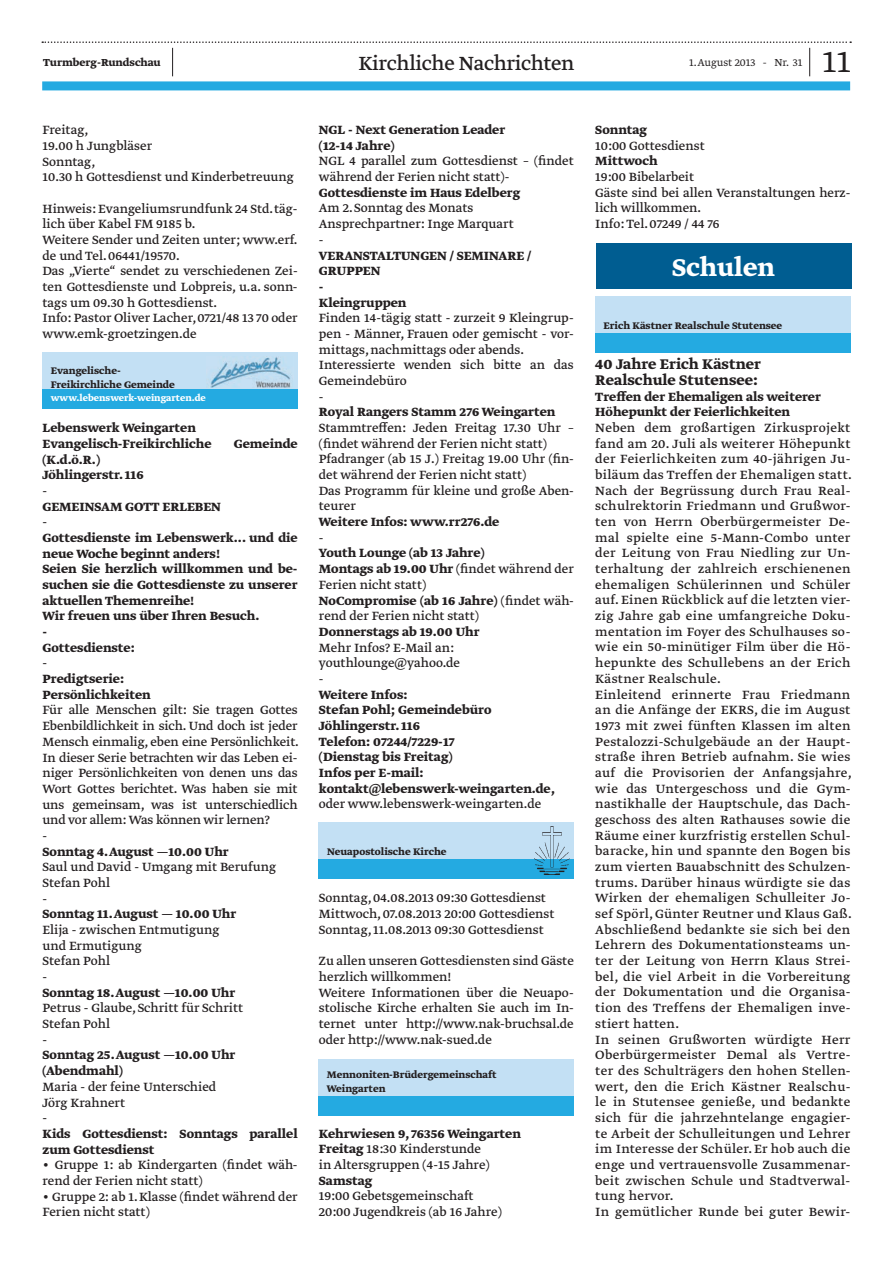
<style>
.page{position:relative;width:893px;height:1263px;background:#fff}
.page>*{position:absolute;margin:0;border:0;box-sizing:border-box;transform-origin:0 0}
.t1{font:300 36px "Greta Text Std";color:#231f20}
.t2{font:28.65px "Greta Text Std Bold Min";color:#fff}
.t3{font:22.5px "Greta Text Std";letter-spacing:-.015em;color:#231f20}
.t4{font:16.5px/15.8px "Greta Text Std Bold Min";color:#231f20}
.t5{font:14.1px/15.8px "Greta Text Std";color:#231f20}
.t6{font:14.1px/15.8px "Greta Text Std";letter-spacing:.02em;color:#231f20}
.t7{font:700 14.1px/15.8px "Greta Text Std";color:#231f20}
.t8{font:700 12px "Greta Text Std";color:#231f20}
.t9{font:300 12px "Greta Text Std";color:#231f20}
.t10{font:700 11.25px/13.5px "Greta Text Std";color:#231f20}
.t11{font:700 10.5px "Greta Text Std";color:#fff}
.s1{font-weight:700}
</style>
<div class="page">
<div style="left:42px;top:81px;width:808px;height:9px;background:#24aae1"></div>
<svg style="left:42px;top:41px;width:809px;height:35px"></svg>
<div style="left:43px;top:352px;width:255px;height:57px;background:#c3e0f4"></div>
<div style="left:43px;top:389px;width:255px;height:20px;background:#24aae1"></div>
<img style="left:208px;top:356px;width:83px;height:32px">
<div style="left:319px;top:822px;width:255px;height:57px;background:#c3e0f4"></div>
<div style="left:319px;top:859px;width:255px;height:20px;background:#24aae1"></div>
<img style="left:535px;top:826px;width:35px;height:49px">
<div style="left:319px;top:1059px;width:255px;height:57px;background:#c3e0f4"></div>
<div style="left:319px;top:1096px;width:255px;height:20px;background:#24aae1"></div>
<div style="left:596px;top:243px;width:255px;height:45px;background:#005d91"></div>
<div style="left:595px;top:296px;width:255px;height:57px;background:#c3e0f4"></div>
<div style="left:595px;top:333px;width:255px;height:20px;background:#24aae1"></div>
<p class="t8" style="left:43px;top:58px;width:119px">Turmberg-Rundschau</p>
<h3 class="t3" style="left:358px;top:54px;width:218px">Kirchliche Nachrichten</h3>
<p class="t9" style="left:689px;top:56px;width:115px">1. August 2013 - Nr. 31</p>
<h1 class="t1" style="left:822px;top:41px;width:30px">11</h1>
<p class="t5" style="left:43px;top:123px;width:253px">Freitag,<br>19.00 h Jungbläser<br>Sonntag,<br>10.30 h Gottesdienst und Kinderbetreuung</p>
<p class="t5" style="left:43px;top:201px;width:257px">Hinweis: Evangeliumsrundfunk 24 Std. täg&shy;lich ü ber Kabel FM 9185 b.<br>Weitere Sender und Zeiten unter; www.erf. de und Tel. 06441/19570.<br>Das „Vierte“ sendet zu verschiedenen Zei&shy;ten Gottesdienste und Lobpreis, u.a. sonn&shy;tags um 09.30 h Gottesdienst.<br>Info: Pastor Oliver Lacher, 0721/48 13 70 oder www.emk-groetzingen.de</p>
<p class="t10" style="left:51px;top:365px;width:126px">Evangelische-<br>Freikirchliche Gemeinde</p>
<p class="t11" style="left:51px;top:394px;width:157px">www.lebenswerk-weingarten.de</p>
<p class="t7" style="left:43px;top:421px;width:171px">Lebenswerk Weingarten<br>Evangelisch-Freikirchliche</p>
<p class="t7" style="left:234px;top:436px;width:65px">Gemeinde</p>
<p class="t7" style="left:43px;top:452px;width:103px">(K.d.ö.R.)<br>Jöhlingerstr. 116</p>
<p class="t5" style="left:43px;top:483px;width:6px">-</p>
<p class="t7" style="left:43px;top:499px;width:180px">GEMEINSAM GOTT ERLEBEN</p>
<p class="t5" style="left:43px;top:515px;width:6px">-</p>
<p class="t7" style="left:43px;top:531px;width:257px">Gottesdienste im Lebenswerk... und die neue Woche beginnt anders!<br>Seien Sie herzlich willkommen und be&shy;suchen sie die Gottesdienste zu unserer aktuellen Themenreihe!<br>Wir freuen uns ü ber Ihren Besuch.<br>-<br>Gottesdienste:</p>
<p class="t5" style="left:43px;top:656px;width:6px">-</p>
<p class="t7" style="left:43px;top:672px;width:110px">Predigtserie:<br>Persönlichkeiten</p>
<p class="t5" style="left:43px;top:703px;width:258px">Fü r alle Menschen gilt: Sie tragen Gottes Ebenbildlichkeit in sich. Und doch ist jeder Mensch einmalig, eben eine Persönlichkeit.<br>In dieser Serie betrachten wir das Leben ei&shy;niger Persönlichkeiten von denen uns das Wort Gottes berichtet. Was haben sie mit uns gemeinsam, was ist unterschiedlich und vor allem: Was können wir lernen?<br>-</p>
<p class="t7" style="left:43px;top:844px;width:188px">Sonntag 4. August —10.00 Uhr</p>
<p class="t5" style="left:43px;top:860px;width:235px">Saul und David - Umgang mit Berufung<br>Stefan Pohl<br>-</p>
<p class="t7" style="left:43px;top:907px;width:195px">Sonntag 11. August — 10.00 Uhr</p>
<p class="t5" style="left:43px;top:922px;width:178px">Elija - zwischen Entmutigung und Ermutigung<br>Stefan Pohl<br>-</p>
<p class="t7" style="left:43px;top:985px;width:194px">Sonntag 18. August —10.00 Uhr</p>
<p class="t5" style="left:43px;top:1001px;width:202px">Petrus - Glaube, Schritt fü r Schritt<br>Stefan Pohl<br>-</p>
<p class="t7" style="left:43px;top:1048px;width:194px">Sonntag 25. August —10.00 Uhr (Abendmahl)</p>
<p class="t5" style="left:43px;top:1079px;width:175px">Maria - der feine Unterschied<br>Jörg Krahnert<br>-</p>
<p class="t7" style="left:43px;top:1126px;width:257px">Kids Gottesdienst: Sonntags parallel zum Gottesdienst</p>
<p class="t5" style="left:43px;top:1158px;width:257px">• Gruppe 1: ab Kindergarten (findet wäh&shy;rend der Ferien nicht statt)</p>
<p class="t5" style="left:43px;top:1189px;width:257px">• Gruppe 2: ab 1. Klasse (findet während der<br>Ferien nicht statt)</p>
<p class="t7" style="left:319px;top:123px;width:188px">NGL - Next Generation Leader (12-14 Jahre)</p>
<p class="t5" style="left:319px;top:154px;width:256px">NGL 4 parallel zum Gottesdienst – (findet während der Ferien nicht statt)-</p>
<p class="t7" style="left:319px;top:185px;width:203px">Gottesdienste im Haus Edelberg</p>
<p class="t5" style="left:319px;top:201px;width:196px">Am 2. Sonntag des Monats<br>Ansprechpartner: Inge Marquart -</p>
<p class="t7" style="left:319px;top:248px;width:214px">VERANSTALTUNGEN / SEMINARE /<br>GRUPPEN<br>-<br>Kleingruppen</p>
<p class="t5" style="left:319px;top:311px;width:256px">Finden 14-tägig statt - zurzeit 9 Kleingrup&shy;pen - Männer, Frauen oder gemischt - vor&shy;mittags, nachmittags oder abends.<br>Interessierte wenden sich bitte an das<br>Gemeindebü ro<br>-</p>
<p class="t7" style="left:319px;top:405px;width:238px">Royal Rangers Stamm 276 Weingarten</p>
<p class="t5" style="left:319px;top:421px;width:256px">Stammtreffen: Jeden Freitag 17.30 Uhr – (findet während der Ferien nicht statt)<br>Pfadranger (ab 15 J.) Freitag 19.00 Uhr (fin&shy;det während der Ferien nicht statt)<br>Das Programm fü r kleine und große Aben&shy;teurer</p>
<p class="t7" style="left:319px;top:515px;width:182px">Weitere Infos: www.rr276.de</p>
<p class="t5" style="left:319px;top:530px;width:6px">-</p>
<p class="t5" style="left:319px;top:546px;width:256px"><span class="s1">Youth Lounge (ab 13 Jahre)<br>Montags ab 19.00 Uhr</span> (findet während der<br>Ferien nicht statt)<br><span class="s1">NoCompromise (ab 16 Jahre)</span> (findet wäh&shy;rend der Ferien nicht statt)</p>
<p class="t7" style="left:319px;top:624px;width:162px">Donnerstags ab 19.00 Uhr</p>
<p class="t5" style="left:319px;top:640px;width:143px">Mehr Infos? E-Mail an: youthlounge@yahoo.de -</p>
<p class="t7" style="left:319px;top:687px;width:238px">Weitere Infos:<br>Stefan Pohl; Gemeindebü ro<br>Jöhlingerstr. 116<br>Telefon: 07244/7229-17<br>(Dienstag bis Freitag)<br>Infos per E-mail: kontakt@lebenswerk-weingarten.de,</p>
<p class="t5" style="left:319px;top:797px;width:224px">oder www.lebenswerk-weingarten.de</p>
<p class="t10" style="left:327px;top:845px;width:121px">Neuapostolische Kirche</p>
<p class="t5" style="left:319px;top:891px;width:237px">Sonntag, 04.08.2013 09:30 Gottesdienst<br>Mittwoch, 07.08.2013 20:00 Gottesdienst<br>Sonntag, 11.08.2013 09:30 Gottesdienst</p>
<p class="t5" style="left:319px;top:954px;width:256px">Zu allen unseren Gottesdiensten sind Gäste herzlich willkommen!<br>Weitere Informationen ü ber die Neuapo&shy;stolische Kirche erhalten Sie auch im In&shy;ternet unter http://www.nak-bruchsal.de oder http://www.nak-sued.de</p>
<p class="t10" style="left:327px;top:1068px;width:171px">Mennoniten-Brüdergemeinschaft<br>Weingarten</p>
<p class="t5" style="left:319px;top:1126px;width:204px"><span class="s1">Kehrwiesen 9, 76356 Weingarten<br>Freitag</span> 18:30 Kinderstunde<br>in Altersgruppen (4-15 Jahre)</p>
<p class="t7" style="left:319px;top:1173px;width:55px">Samstag</p>
<p class="t5" style="left:319px;top:1189px;width:184px">19:00 Gebetsgemeinschaft<br>20:00 Jugendkreis (ab 16 Jahre)</p>
<p class="t7" style="left:595px;top:123px;width:53px">Sonntag</p>
<p class="t5" style="left:595px;top:138px;width:111px">10:00 Gottesdienst</p>
<p class="t7" style="left:595px;top:154px;width:64px">Mittwoch</p>
<p class="t5" style="left:595px;top:170px;width:257px">19:00 Bibelarbeit<br>Gäste sind bei allen Veranstaltungen herz&shy;lich willkommen.<br>Info: Tel. 07249 / 44 76</p>
<h2 class="t2" style="left:672px;top:250px;width:104px">Schulen</h2>
<p class="t10" style="left:604px;top:319px;width:180px">Erich Kästner Realschule Stutensee</p>
<p class="t4" style="left:595px;top:357px;width:167px">40 Jahre Erich Kästner<br>Realschule Stutensee:</p>
<p class="t7" style="left:595px;top:389px;width:227px">Treffen der Ehemaligen als weiterer<br>Höhepunkt der Feierlichkeiten</p>
<p class="t6" style="left:595px;top:420px;width:258px">Neben dem großartigen Zirkusprojekt fand am 20. Juli als weiterer Höhepunkt der Feierlichkeiten zum 40-jährigen Ju&shy;biläum das Treffen der Ehemaligen statt.<br>Nach der Begrü ssung durch Frau Real&shy;schulrektorin Friedmann und Grußwor&shy;ten von Herrn Oberbü rgermeister De&shy;mal spielte eine 5-Mann-Combo unter der Leitung von Frau Niedling zur Un&shy;terhaltung der zahlreich erschienenen ehemaligen Schü lerinnen und Schü ler auf. Einen Rü ckblick auf die letzten vier&shy;zig Jahre gab eine umfangreiche Doku&shy;mentation im Foyer des Schulhauses so&shy;wie ein 50-minü tiger Film ü ber die Hö&shy;hepunkte des Schullebens an der Erich Kästner Realschule.<br>Einleitend erinnerte Frau Friedmann an die Anfänge der EKRS, die im August 1973 mit zwei fü nften Klassen im alten Pestalozzi-Schulgebäude an der Haupt&shy;straße ihren Betrieb aufnahm. Sie wies auf die Provisorien der Anfangsjahre, wie das Untergeschoss und die Gym&shy;nastikhalle der Hauptschule, das Dach&shy;geschoss des alten Rathauses sowie die Räume einer kurzfristig erstellen Schul&shy;baracke, hin und spannte den Bogen bis zum vierten Bauabschnitt des Schulzen&shy;trums. Darü ber hinaus wü rdigte sie das Wirken der ehemaligen Schulleiter Jo&shy;sef Spörl, Gü nter Reutner und Klaus Gaß.<br>Abschließend bedankte sie sich bei den Lehrern des Dokumentationsteams un&shy;ter der Leitung von Herrn Klaus Strei&shy;bel, die viel Arbeit in die Vorbereitung der Dokumentation und die Organisa&shy;tion des Treffens der Ehemaligen inve&shy;stiert hatten.<br>In seinen Grußworten wü rdigte Herr Oberbü rgermeister Demal als Vertre&shy;ter des Schulträgers den hohen Stellen&shy;wert, den die Erich Kästner Realschu&shy;le in Stutensee genieße, und bedankte sich fü r die jahrzehntelange engagier&shy;te Arbeit der Schulleitungen und Lehrer im Interesse der Schü ler. Er hob auch die enge und vertrauensvolle Zusammenar&shy;beit zwischen Schule und Stadtverwal&shy;tung hervor.<br>In gemü tlicher Runde bei guter Bewir-</p>
</div>
